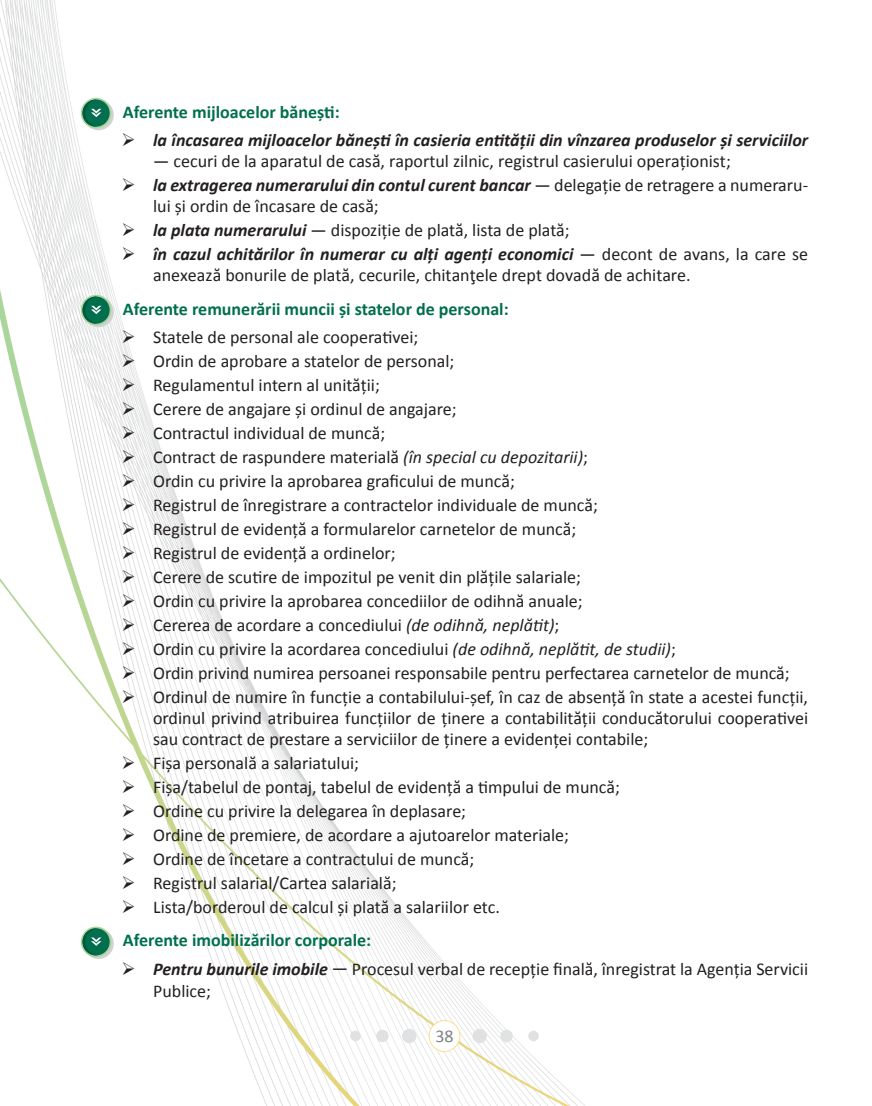
<style>
.page{position:relative;width:872px;height:1106px;background:#fff}
.page>*{position:absolute;margin:0;border:0;box-sizing:border-box;transform-origin:0 0}
.t1{font:18px/21px "Calibri";color:#231f20}
.t2{font:italic 700 18px/21px "Calibri";color:#231f20}
.t3{font:700 18px "Calibri";color:#016f4e}
.t4{font:18px "Calibri";color:#808285}
.s1{font-weight:400;font-style:normal}
.s2{font-weight:700;font-style:italic}
.s3{font-style:italic}
</style>
<div class="page">
<img style="left:0;top:0;width:585px;height:1106px">
<div style="left:402px;top:1028px;width:14px;height:15px;background:#e0e1e2;border-radius:50%"></div>
<div style="left:376px;top:1029px;width:12px;height:13px;background:#e0e1e2;border-radius:50%"></div>
<div style="left:350px;top:1030px;width:11px;height:11px;background:#e0e1e2;border-radius:50%"></div>
<div style="left:472px;top:1028px;width:15px;height:15px;background:#e0e1e2;border-radius:50%"></div>
<div style="left:500px;top:1029px;width:13px;height:13px;background:#e0e1e2;border-radius:50%"></div>
<div style="left:528px;top:1030px;width:11px;height:11px;background:#e0e1e2;border-radius:50%"></div>
<svg style="left:429px;top:1020px;width:31px;height:31px"></svg>
<svg style="left:83px;top:100px;width:31px;height:30px"></svg>
<div style="left:81px;top:98px;width:30px;height:30px;background:#aad59b;border-radius:50%"></div>
<div style="left:82px;top:99px;width:28px;height:28px;background:#016f4e;border-radius:50%"></div>
<svg style="left:82px;top:99px;width:19px;height:28px"></svg>
<svg style="left:83px;top:297px;width:31px;height:30px"></svg>
<div style="left:81px;top:295px;width:30px;height:30px;background:#aad59b;border-radius:50%"></div>
<div style="left:82px;top:296px;width:28px;height:28px;background:#016f4e;border-radius:50%"></div>
<svg style="left:82px;top:296px;width:19px;height:28px"></svg>
<svg style="left:83px;top:928px;width:31px;height:31px"></svg>
<svg style="left:81px;top:926px;width:30px;height:31px"></svg>
<div style="left:82px;top:928px;width:28px;height:27px;background:#016f4e;border-radius:50%"></div>
<svg style="left:82px;top:928px;width:19px;height:27px"></svg>
<svg style="left:136px;top:146px;width:18px;height:1px"></svg>
<svg style="left:136px;top:191px;width:18px;height:1px"></svg>
<svg style="left:136px;top:236px;width:18px;height:1px"></svg>
<svg style="left:136px;top:260px;width:18px;height:1px"></svg>
<svg style="left:136px;top:343px;width:18px;height:1px"></svg>
<svg style="left:136px;top:367px;width:18px;height:1px"></svg>
<svg style="left:136px;top:391px;width:18px;height:1px"></svg>
<svg style="left:136px;top:415px;width:18px;height:1px"></svg>
<svg style="left:136px;top:439px;width:18px;height:1px"></svg>
<svg style="left:136px;top:463px;width:18px;height:1px"></svg>
<svg style="left:136px;top:486px;width:18px;height:1px"></svg>
<svg style="left:136px;top:510px;width:18px;height:1px"></svg>
<svg style="left:136px;top:534px;width:18px;height:1px"></svg>
<svg style="left:136px;top:558px;width:18px;height:1px"></svg>
<svg style="left:136px;top:582px;width:18px;height:1px"></svg>
<svg style="left:136px;top:606px;width:18px;height:1px"></svg>
<svg style="left:136px;top:630px;width:18px;height:1px"></svg>
<svg style="left:136px;top:654px;width:18px;height:1px"></svg>
<svg style="left:136px;top:678px;width:18px;height:1px"></svg>
<svg style="left:136px;top:702px;width:18px;height:1px"></svg>
<svg style="left:136px;top:768px;width:18px;height:1px"></svg>
<svg style="left:136px;top:792px;width:18px;height:1px"></svg>
<svg style="left:136px;top:816px;width:18px;height:1px"></svg>
<svg style="left:136px;top:840px;width:18px;height:1px"></svg>
<svg style="left:136px;top:864px;width:18px;height:1px"></svg>
<svg style="left:136px;top:888px;width:18px;height:1px"></svg>
<svg style="left:136px;top:912px;width:18px;height:1px"></svg>
<svg style="left:136px;top:975px;width:18px;height:1px"></svg>
<p class="t3" style="left:123px;top:100px;width:218px">Aferente mijloacelor bănești:</p>
<p class="t2" style="left:153px;top:129px;width:656px;text-indent:-32px">➢ la încasarea mijloacelor bănești în casieria entității din vînzarea produselor și serviciilor <span class="s1">― cecuri de la aparatul de casă, raportul zilnic, registrul casierului operaționist;</span></p>
<p class="t1" style="left:153px;top:174px;width:656px;text-indent:-32px">➢ <span class="s2">la extragerea numerarului din contul curent bancar</span> ― delegație de retragere a numeraru&shy;lui și ordin de încasare de casă;</p>
<p class="t1" style="left:122px;top:219px;width:449px">➢ <span class="s2">la plata numerarului</span> ― dispoziție de plată, lista de plată;</p>
<p class="t1" style="left:153px;top:243px;width:656px;text-indent:-32px">➢ <span class="s2">în cazul achitărilor în numerar cu alţi agenţi economici</span> ― decont de avans, la care se anexează bonurile de plată, cecurile, chitanţele drept dovadă de achitare.</p>
<p class="t3" style="left:123px;top:297px;width:387px">Aferente remunerării muncii și statelor de personal:</p>
<p class="t1" style="left:122px;top:326px;width:298px">➢ Statele de personal ale cooperativei;</p>
<p class="t1" style="left:122px;top:350px;width:334px">➢ Ordin de aprobare a statelor de personal;</p>
<p class="t1" style="left:122px;top:374px;width:260px">➢ Regulamentul intern al unităţii;</p>
<p class="t1" style="left:122px;top:398px;width:336px">➢ Cerere de angajare şi ordinul de angajare;</p>
<p class="t1" style="left:122px;top:422px;width:265px">➢ Contractul individual de muncă;</p>
<p class="t1" style="left:122px;top:446px;width:468px">➢ Contract de raspundere materială <span class="s3">(în special cu depozitarii)</span>;</p>
<p class="t1" style="left:122px;top:470px;width:395px">➢ Ordin cu privire la aprobarea graficului de muncă;</p>
<p class="t1" style="left:122px;top:494px;width:478px">➢ Registrul de înregistrare a contractelor individuale de muncă;</p>
<p class="t1" style="left:122px;top:518px;width:456px">➢ Registrul de evidenţă a formularelor carnetelor de muncă;</p>
<p class="t1" style="left:122px;top:542px;width:276px">➢ Registrul de evidenţă a ordinelor;</p>
<p class="t1" style="left:122px;top:566px;width:461px">➢ Cerere de scutire de impozitul pe venit din plăţile salariale;</p>
<p class="t1" style="left:122px;top:590px;width:462px">➢ Ordin cu privire la aprobarea concediilor de odihnă anuale;</p>
<p class="t1" style="left:122px;top:614px;width:439px">➢ Cererea de acordare a concediului <span class="s3">(de odihnă, neplătit)</span>;</p>
<p class="t1" style="left:122px;top:638px;width:556px">➢ Ordin cu privire la acordarea concediului <span class="s3">(de odihnă, neplătit, de studii)</span>;</p>
<p class="t1" style="left:122px;top:662px;width:669px">➢ Ordin privind numirea persoanei responsabile pentru perfectarea carnetelor de muncă;</p>
<p class="t1" style="left:153px;top:686px;width:656px;text-align:justify;text-indent:-32px">➢ Ordinul de numire în funcţie a contabilului-şef, în caz de absenţă în state a acestei funcţii, ordinul privind atribuirea funcţiilor de ţinere a contabilităţii conducătorului cooperativei sau contract de prestare a serviciilor de ținere a evidenței contabile;</p>
<p class="t1" style="left:122px;top:752px;width:239px">➢ Fişa personală a salariatului;</p>
<p class="t1" style="left:122px;top:776px;width:500px">➢ Fișa/tabelul de pontaj, tabelul de evidență a timpului de muncă;</p>
<p class="t1" style="left:122px;top:800px;width:346px">➢ Ordine cu privire la delegarea în deplasare;</p>
<p class="t1" style="left:122px;top:824px;width:449px">➢ Ordine de premiere, de acordare a ajutoarelor materiale;</p>
<p class="t1" style="left:122px;top:848px;width:354px">➢ Ordine de încetare a contractului de muncă;</p>
<p class="t1" style="left:122px;top:872px;width:276px">➢ Registrul salarial/Cartea salarială;</p>
<p class="t1" style="left:122px;top:896px;width:380px">➢ Lista/borderoul de calcul și plată a salariilor etc.</p>
<p class="t3" style="left:123px;top:928px;width:250px">Aferente imobilizărilor corporale:</p>
<p class="t1" style="left:153px;top:958px;width:656px;line-height:21.6px;text-indent:-32px">➢ <span class="s2">Pentru bunurile imobile</span> ― Procesul verbal de recepție finală, înregistrat la Agenția Servicii<br>Publice;</p>
<p class="t4" style="left:435px;top:1024px;width:20px">38</p>
</div>
